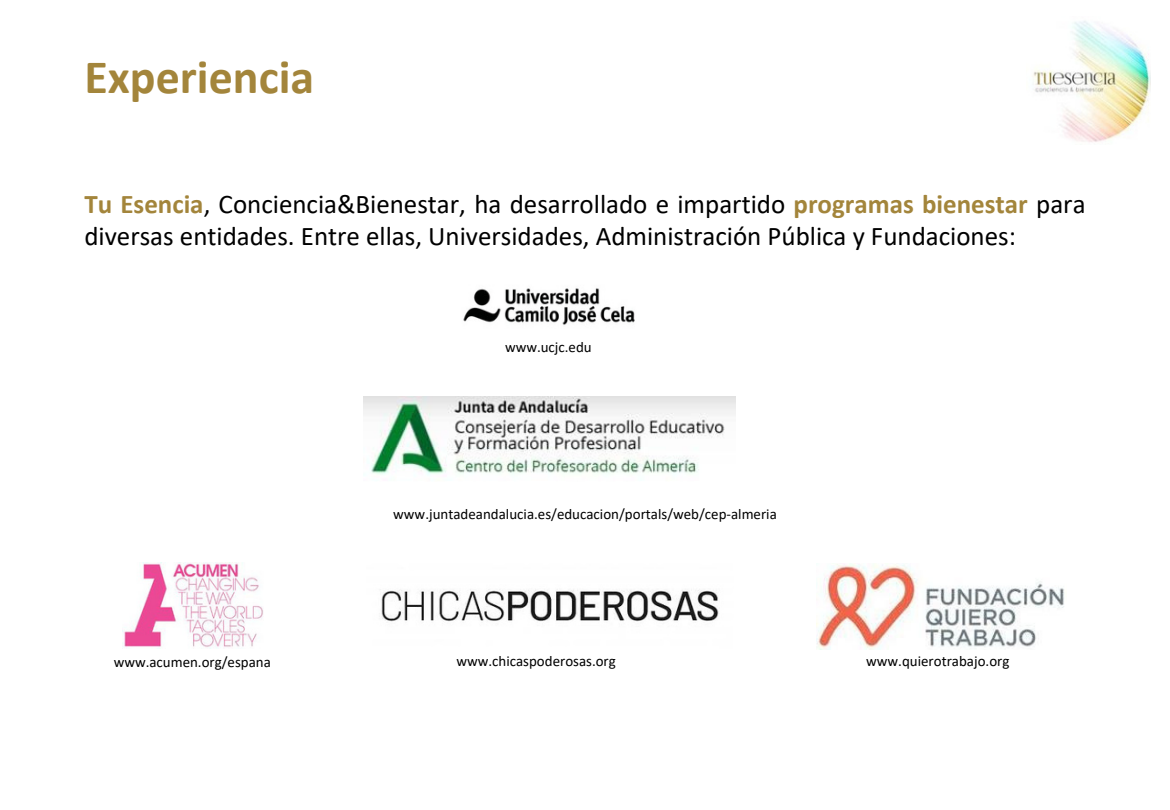
<style>
.page{position:relative;width:1170px;height:810px;background:#fff}
.page>*{position:absolute;margin:0;border:0;box-sizing:border-box;transform-origin:0 0}
.t1{font:700 48.15px "Calibri";color:#a3853b}
.t2{font:27px/31.5px "Calibri";color:#000}
.t3{font:15px "Calibri";color:#000}
.s1{font-weight:700;color:#a3853b}
</style>
<div class="page">
<img style="left:463px;top:288px;width:172px;height:37px">
<img style="left:363px;top:396px;width:373px;height:79px">
<img style="left:123px;top:563px;width:140px;height:85px">
<img style="left:381px;top:589px;width:338px;height:33px">
<img style="left:816px;top:564px;width:248px;height:85px">
<img style="left:1033px;top:21px;width:118px;height:121px">
<p class="t1" style="left:84px;top:57px;width:231px">Experiencia</p>
<p class="t2" style="left:84px;top:191px;width:1003px"><span class="s1">Tu Esencia</span>, Conciencia&amp;Bienestar, ha desarrollado e impartido <span class="s1">programas bienestar</span> para diversas entidades. Entre ellas, Universidades, Administración Pública y Fundaciones:</p>
<p class="t3" style="left:505px;top:341px;width:88px">www.ucjc.edu</p>
<p class="t3" style="left:393px;top:508px;width:385px">www.juntadeandalucia.es/educacion/portals/web/cep-almeria</p>
<p class="t3" style="left:114px;top:656px;width:159px">www.acumen.org/espana</p>
<p class="t3" style="left:457px;top:655px;width:161px">www.chicaspoderosas.org</p>
<p class="t3" style="left:866px;top:655px;width:145px">www.quierotrabajo.org</p>
</div>
